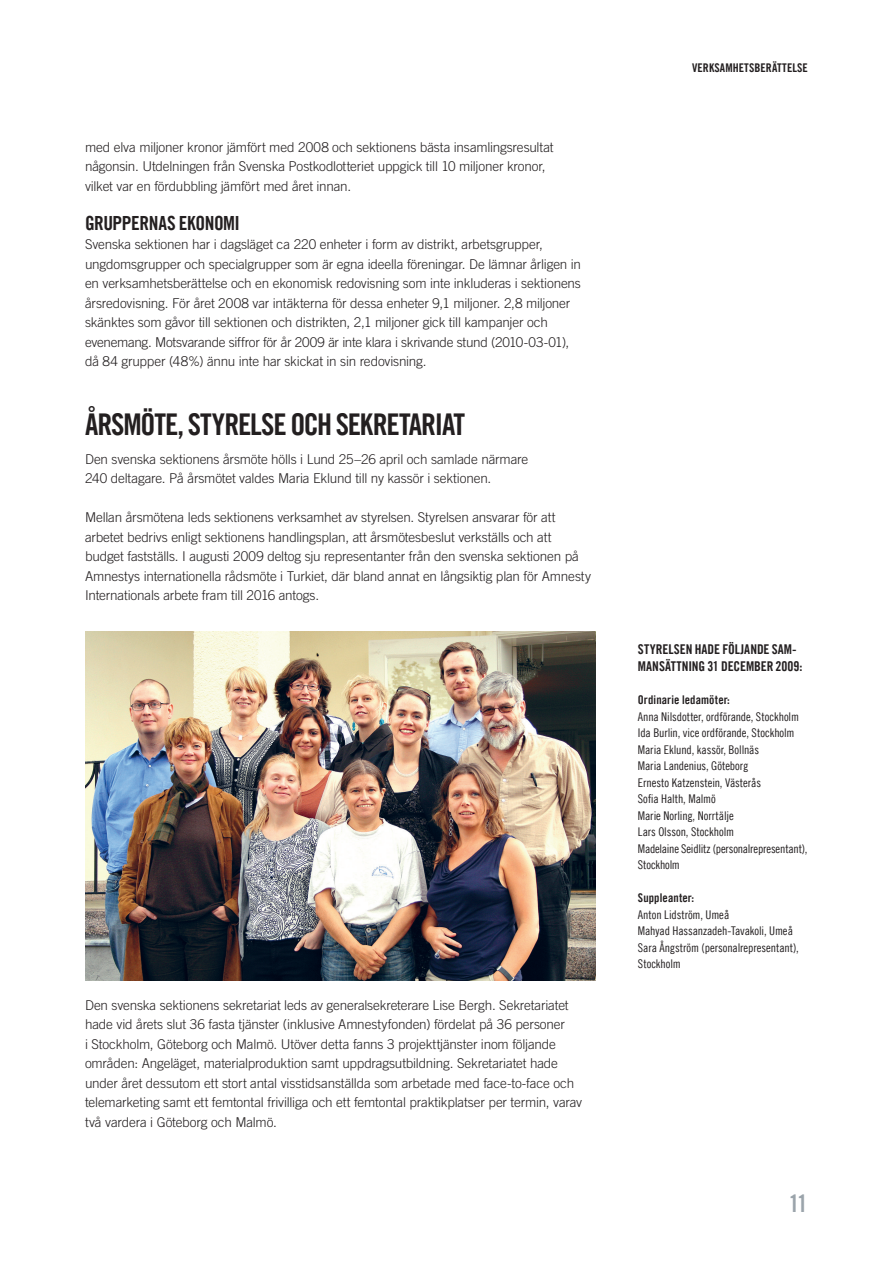
<style>
.page{position:relative;width:893px;height:1263px;background:#fff}
.page>*{position:absolute;margin:0;border:0;box-sizing:border-box;transform-origin:0 0}
.t1{font:30px "Amnesty Trade Gothic Bd Cn 20";color:#231f20}
.t2{font:24px "Amnesty Trade Gothic Bd Cn 20";color:#9ba4ab}
.t3{font:19.5px "Amnesty Trade Gothic Bd Cn 20";color:#231f20}
.t4{font:300 13.5px/19.5px "Amnesty Trade Gothic";letter-spacing:-.015em;color:#231f20}
.t5{font:13.5px "Amnesty Trade Gothic Bd Cn 20";color:#231f20}
.t6{font:12px/16.5px "Amnesty Trade Gothic Cn 18";letter-spacing:-.005em;color:#231f20}
.t7{font:12px "Amnesty Trade Gothic Bd Cn 20";letter-spacing:.01em;color:#231f20}
</style>
<div class="page">
<img style="left:85px;top:632px;width:510px;height:349px">
<p class="t4" style="left:85px;top:137px;width:470px">med elva miljoner kronor jämfört med 2008 och sektionens bästa insamlingsresultat någonsin. Utdelningen från Svenska Postkodlotteriet uppgick till 10 miljoner kronor, vilket var en fördubbling jämfört med året innan.</p>
<h3 class="t3" style="left:85px;top:211px;width:19px">GRUPPERNAS</h3>
<h3 class="t3" style="left:179px;top:211px;width:10px">EKONOMI</h3>
<p class="t4" style="left:85px;top:234px;width:498px">Svenska sektionen har i dagsläget ca 220 enheter i form av distrikt, arbetsgrupper, ungdomsgrupper och specialgrupper som är egna ideella föreningar. De lämnar årligen in en verksamhetsberättelse och en ekonomisk redovisning som inte inkluderas i sektionens årsredovisning. För året 2008 var intäkterna för dessa enheter 9,1 miljoner. 2,8 miljoner skänktes som gåvor till sektionen och distrikten, 2,1 miljoner gick till kampanjer och evenemang. Motsvarande siffror för år 2009 är inte klara i skrivande stund (2010-03-01), då 84 grupper (48%) ännu inte har skickat in sin redovisning.</p>
<h1 class="t1" style="left:85px;top:406px;width:27px">ÅRSMÖTE</h1>
<h1 class="t1" style="left:177px;top:406px;width:24px">, STYRELSE</h1>
<h1 class="t1" style="left:290px;top:406px;width:59px">OCH SEKRETARIAT</h1>
<p class="t4" style="left:85px;top:449px;width:445px">Den svenska sektionens årsmöte hölls i Lund 25–26 april och samlade närmare<br>240 deltagare. På årsmötet valdes Maria Eklund till ny kassör i sektionen.</p>
<p class="t4" style="left:85px;top:507px;width:507px">Mellan årsmötena leds sektionens verksamhet av styrelsen. Styrelsen ansvarar för att arbetet bedrivs enligt sektionens handlingsplan, att årsmötesbeslut verkställs och att budget fastställs. I augusti 2009 deltog sju representanter från den svenska sektionen på Amnestys internationella rådsmöte i Turkiet, där bland annat en långsiktig plan för Amnesty Internationals arbete fram till 2016 antogs.</p>
<p class="t4" style="left:85px;top:995px;width:499px">Den svenska sektionens sekretariat leds av generalsekreterare Lise Bergh. Sekretariatet hade vid årets slut 36 fasta tjänster (inklusive Amnestyfonden) fördelat på 36 personer<br>i Stockholm, Göteborg och Malmö. Utöver detta fanns 3 projekttjänster inom följande områden: Angeläget, materialproduktion samt uppdragsutbildning. Sekretariatet hade under året dessutom ett stort antal visstidsanställda som arbetade med face-to-face och telemarketing samt ett femtontal frivilliga och ett femtontal praktikplatser per termin, varav två vardera i Göteborg och Malmö.</p>
<p class="t7" style="left:692px;top:61px;width:117px">VERKSAMHETSBERÄTTELSE</p>
<p class="t5" style="left:638px;top:641px;width:14px">STYRELSEN</p>
<p class="t5" style="left:695px;top:641px;width:8px">HADE</p>
<p class="t5" style="left:722px;top:641px;width:30px">FÖLJANDE</p>
<p class="t5" style="left:772px;top:641px;width:26px">SAM -</p>
<p class="t5" style="left:638px;top:658px;width:7px">MANSÄTTNING</p>
<p class="t5" style="left:707px;top:658px;width:22px">31 DECEMBER</p>
<p class="t5" style="left:776px;top:658px;width:28px">2009:</p>
<p class="t7" style="left:638px;top:692px;width:94px">ORDINARIE LEDAMÖTER:</p>
<p class="t6" style="left:638px;top:708px;width:171px">Anna Nilsdotter, ordförande, Stockholm<br>Ida Burlin, vice ordförande, Stockholm<br>Maria Eklund, kassör, Bollnäs<br>Maria Landenius, Göteborg<br>Ernesto Katzenstein, Västerås<br>Sofia Halth, Malmö<br>Marie Norling, Norrtälje<br>Lars Olsson, Stockholm<br>Madelaine Seidlitz (personalrepresentant),<br>Stockholm</p>
<p class="t7" style="left:638px;top:890px;width:58px">SUPPLEANTER:</p>
<p class="t6" style="left:638px;top:906px;width:163px">Anton Lidström, U meå<br>Mahyad Hassanzadeh-Tavakoli, U meå<br>Sara Ångström (personalrepresentant),<br>Stockholm</p>
<h2 class="t2" style="left:789px;top:1189px;width:21px">11</h2>
</div>
